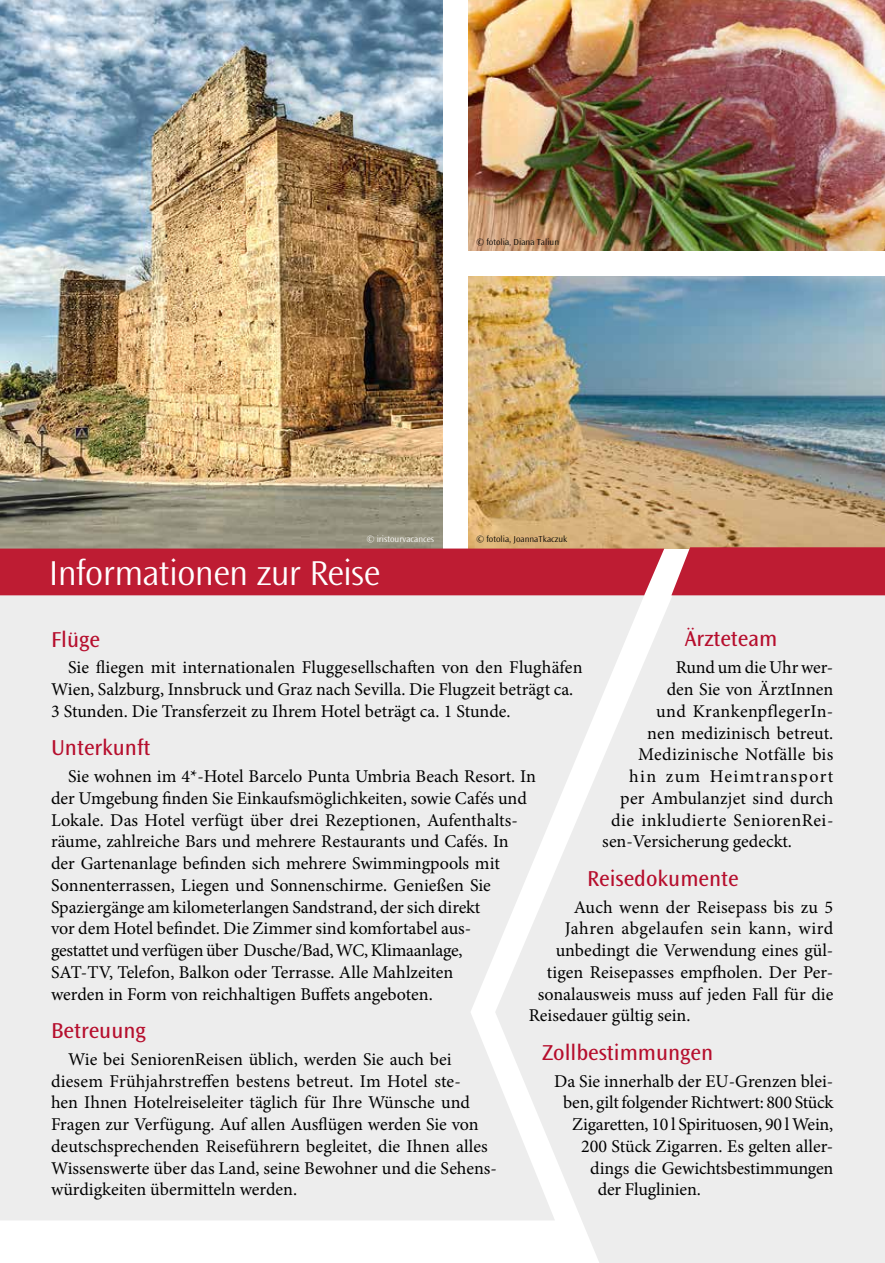
<style>
.page{position:relative;width:885px;height:1263px;background:#fff}
.page>*{position:absolute;margin:0;border:0;box-sizing:border-box;transform-origin:0 0}
.t1{font:300 36px "Ocean Sans Std";letter-spacing:-.02em;color:#fff}
.t2{font:22.5px "Ocean Sans Std";color:#b60e2d}
.t3{font:18px/21.8px "Minion Pro";color:#000}
.t4{font:18px "Minion Pro";letter-spacing:.03em;color:#000}
.t5{font:18px "Minion Pro";letter-spacing:.02em;color:#000}
.t6{font:18px "Minion Pro";letter-spacing:.075em;color:#000}
.t7{font:300 9px "Ocean Sans Std";color:#000}
.t8{font:300 9px "Ocean Sans Std";color:#fff}
</style>
<div class="page">
<div style="left:0;top:595px;width:495px;height:625px;background:#ededed"></div>
<img style="left:0;top:0;width:442px;height:549px">
<img style="left:468px;top:276px;width:416px;height:273px">
<img style="left:468px;top:0;width:416px;height:251px">
<svg style="left:495px;top:595px;width:389px;height:668px;fill:#ededed"></svg>
<div style="left:0;top:549px;width:664px;height:46px;background:#be1c33"></div>
<div style="left:671px;top:547px;width:213px;height:48px;background:#be1c33"></div>
<p class="t7" style="left:476px;top:237px;width:84px">© fotolia, Diana Taliun</p>
<p class="t8" style="left:367px;top:534px;width:69px">© iristourvacances</p>
<p class="t7" style="left:476px;top:534px;width:92px">© fotolia, JoannaTkaczuk</p>
<h1 class="t1" style="left:49px;top:553px;width:333px">Informationen zur Reise</h1>
<p class="t2" style="left:684px;top:626px;width:94px">Ärzteteam</p>
<p class="t3" style="left:675px;top:657px;width:159px">Rund um die Uhr wer-</p>
<p class="t3" style="left:666px;top:678px;width:168px">den Sie von ÄrztInnen</p>
<p class="t5" style="left:656px;top:699px;width:178px">und KrankenpflegerIn-</p>
<p class="t3" style="left:647px;top:722px;width:188px">nen medizinisch betreut.</p>
<p class="t5" style="left:638px;top:742px;width:196px">Medizinische Notfälle bis</p>
<p class="t6" style="left:629px;top:764px;width:206px">hin zum Heimtransport</p>
<p class="t3" style="left:620px;top:787px;width:215px">per Ambulanzjet sind durch</p>
<p class="t4" style="left:611px;top:808px;width:224px">die inkludierte SeniorenRei-</p>
<p class="t3" style="left:602px;top:831px;width:191px">sen-Versicherung gedeckt.</p>
<p class="t2" style="left:587px;top:866px;width:153px">Reisedokumente</p>
<p class="t3" style="left:573px;top:896px;width:261px">Auch wenn der Reisepass bis zu 5</p>
<p class="t4" style="left:564px;top:916px;width:270px">Jahren abgelaufen sein kann, wird</p>
<p class="t3" style="left:555px;top:939px;width:279px">unbedingt die Verwendung eines gül-</p>
<p class="t3" style="left:546px;top:961px;width:288px">tigen Reisepasses empfholen. Der Per-</p>
<p class="t3" style="left:537px;top:983px;width:297px">sonalausweis muss auf jeden Fall für die</p>
<p class="t3" style="left:528px;top:1005px;width:163px">Reisedauer gültig sein.</p>
<p class="t2" style="left:542px;top:1040px;width:172px">Zollbestimmungen</p>
<p class="t3" style="left:554px;top:1070px;width:280px">Da Sie innerhalb der EU-Grenzen blei-</p>
<p class="t3" style="left:563px;top:1092px;width:272px">ben, gilt folgender Richtwert: 800 Stück</p>
<p class="t3" style="left:572px;top:1113px;width:263px">Zigaretten, 10 l Spirituosen, 90 l Wein,</p>
<p class="t3" style="left:581px;top:1135px;width:253px">200 Stück Zigarren. Es gelten aller-</p>
<p class="t3" style="left:590px;top:1157px;width:244px">dings die Gewichtsbestimmungen</p>
<p class="t3" style="left:597px;top:1179px;width:105px">der Fluglinien.</p>
<p class="t2" style="left:51px;top:627px;width:50px">Flüge</p>
<p class="t3" style="left:51px;top:657px;width:533px;text-indent:17px">Sie fliegen mit internationalen Fluggesellschaften von den Flughäfen<br>Wien, Salzburg, Innsbruck und Graz nach Sevilla. Die Flugzeit beträgt ca.<br>3 Stunden. Die Transferzeit zu Ihrem Hotel beträgt ca. 1 Stunde.</p>
<p class="t2" style="left:51px;top:735px;width:101px">Unterkunft</p>
<p class="t3" style="left:51px;top:765px;width:486px;text-indent:17px">Sie wohnen im 4*-Hotel Barcelo Punta Umbria Beach Resort. In der Umgebung finden Sie Einkaufsmöglichkeiten, sowie Cafés und Lokale. Das Hotel verfügt über drei Rezeptionen, Aufenthalts&shy;räume, zahlreiche Bars und mehrere Restaurants und Cafés. In der Gartenanlage befinden sich mehrere Swimmingpools mit Sonnenterrassen, Liegen und Sonnenschirme. Genießen Sie Spaziergänge am kilometerlangen Sandstrand, der sich direkt<br>vor dem Hotel befindet. Die Zimmer sind komfortabel aus-<br>gestattet und verfügen über Dusche/Bad, WC, Klimaanlage,<br>SAT-TV, Telefon, Balkon oder Terrasse. Alle Mahlzeiten<br>werden in Form von reichhaltigen Buffets angeboten.</p>
<p class="t2" style="left:51px;top:1018px;width:96px">Betreuung</p>
<p class="t3" style="left:51px;top:1048px;width:447px;text-indent:17px">Wie bei SeniorenReisen üblich, werden Sie auch bei diesem Frühjahrstreffen bestens betreut. Im Hotel ste-<br>hen Ihnen Hotelreiseleiter täglich für Ihre Wünsche und Fragen zur Verfügung. Auf allen Ausflügen werden Sie von deutschsprechenden Reiseführern begleitet, die Ihnen alles Wissenswerte über das Land, seine Bewohner und die Sehens&shy;würdigkeiten übermitteln werden.</p>
</div>
